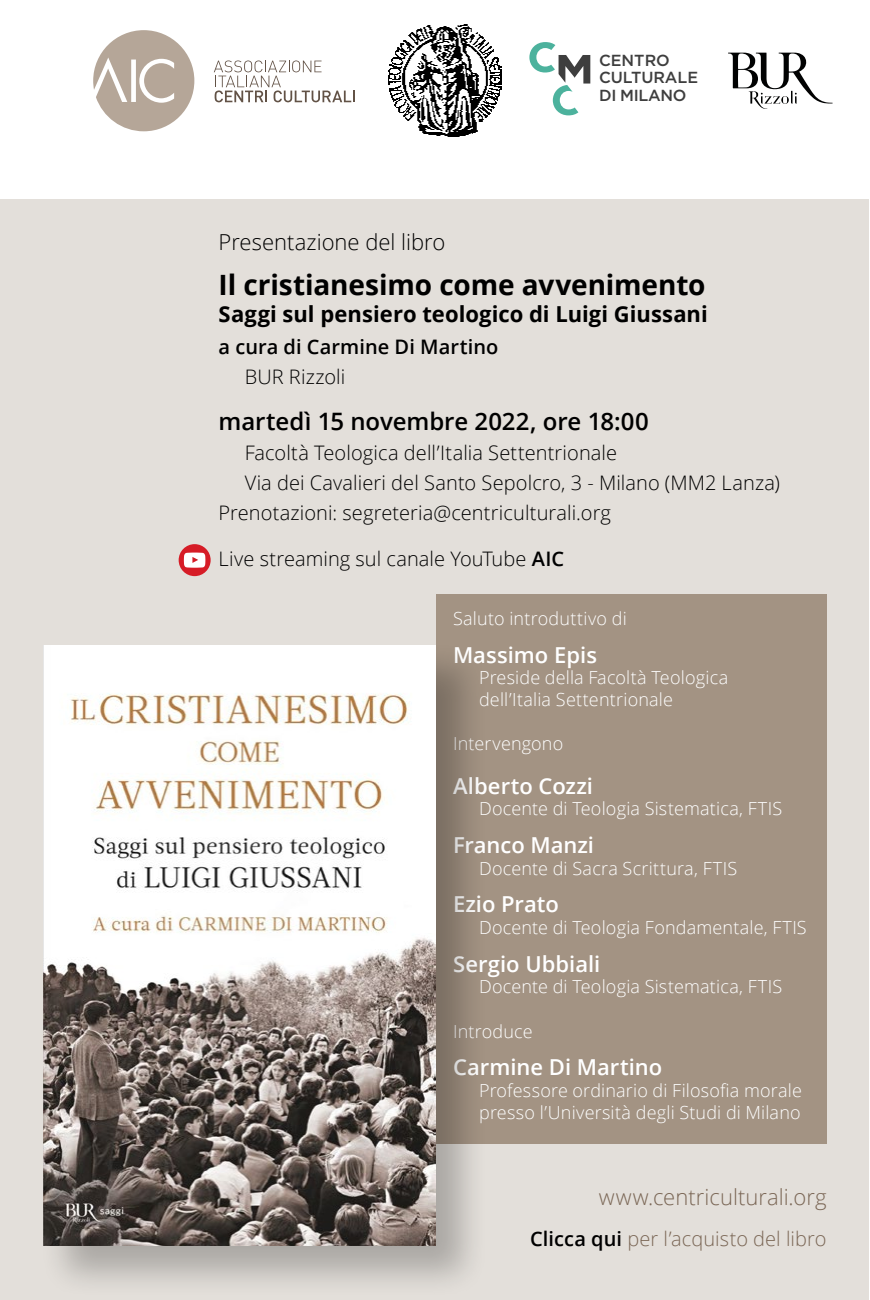
<style>
.page{position:relative;width:870px;height:1300px;background:#fff}
.page>*{position:absolute;margin:0;border:0;box-sizing:border-box;transform-origin:0 0}
.t1{font:700 28px "Open Sans";letter-spacing:-.005em;color:#000}
.t2{font:600 24px "Open Sans";letter-spacing:-.005em;color:#000}
.t3{font:600 22px "Open Sans";color:#fff}
.t4{font:700 22px "Open Sans";letter-spacing:.005em;color:#000}
.t5{font:300 22px "Open Sans";color:#7b6756}
.t6{font:300 22px "Open Sans";color:#000}
.t7{font:300 20px "Open Sans";letter-spacing:.005em;color:#000}
.t8{font:300 20px "Open Sans";letter-spacing:.005em;color:#7b6756}
.t9{font:600 20px "Open Sans";letter-spacing:.005em;color:#000}
.t10{font:300 18px/21.6px "Open Sans";letter-spacing:.01em;color:#fff}
.t11{font:500 16px/17px "Gotham";letter-spacing:-.005em;color:#3e3e3e}
.s1{font-weight:600}
.s2{font-weight:600;color:#000}
</style>
<div class="page">
<div style="left:0;top:200px;width:868px;height:1100px;background:#e3dfda"></div>
<div style="left:436px;top:594px;width:390px;height:550px;background:#a39383"></div>
<div style="left:179px;top:544px;width:32px;height:32px;background:#d61c26;border-radius:50%"></div>
<svg style="left:184px;top:553px;width:21px;height:15px"></svg>
<div style="left:39px;top:642px;width:450px;height:658px;background:#000;opacity:.25"></div>
<img style="left:43px;top:646px;width:392px;height:600px">
<svg style="left:728px;top:53px;width:105px;height:56px"></svg>
<svg style="left:529px;top:42px;width:61px;height:73px"></svg>
<svg style="left:93px;top:30px;width:101px;height:101px"></svg>
<svg style="left:214px;top:60px;width:141px;height:42px"></svg>
<img style="left:388px;top:24px;width:113px;height:112px">
<p class="t11" style="left:599px;top:52px;width:101px">CENTRO<br>CULTURALE<br>DI MILANO</p>
<p class="t6" style="left:219px;top:227px;width:228px">Presentazione del libro</p>
<h1 class="t1" style="left:219px;top:265px;width:488px">Il cristianesimo come avvenimento</h1>
<p class="t4" style="left:219px;top:298px;width:491px">Saggi sul pensiero teologico di Luigi Giussani</p>
<p class="t9" style="left:219px;top:333px;width:281px">a cura di Carmine Di Martino</p>
<p class="t7" style="left:245px;top:363px;width:102px">BUR Rizzoli</p>
<h2 class="t2" style="left:219px;top:404px;width:432px">martedì 15 novembre 2022, ore 18:00</h2>
<p class="t7" style="left:245px;top:439px;width:374px">Facoltà Teologica dell’Italia Settentrionale</p>
<p class="t7" style="left:245px;top:469px;width:537px">Via dei Cavalieri del Santo Sepolcro, 3 - Milano (MM2 Lanza)</p>
<p class="t7" style="left:219px;top:499px;width:394px">Prenotazioni: segreteria@centriculturali.org</p>
<p class="t7" style="left:219px;top:545px;width:347px">Live streaming sul canale YouTube <span class="s1">AIC</span></p>
<p class="t10" style="left:453px;top:607px;width:175px">Saluto introduttivo di</p>
<p class="t3" style="left:453px;top:640px;width:146px">Massimo Epis</p>
<p class="t10" style="left:479px;top:667px;width:251px">Preside della Facoltà Teologica dell’Italia Settentrionale</p>
<p class="t10" style="left:453px;top:733px;width:112px">Intervengono</p>
<p class="t3" style="left:453px;top:771px;width:142px">Alberto Cozzi</p>
<p class="t10" style="left:479px;top:798px;width:305px">Docente di Teologia Sistematica, FTIS</p>
<p class="t3" style="left:453px;top:830px;width:143px">Franco Manzi</p>
<p class="t10" style="left:479px;top:857px;width:260px">Docente di Sacra Scrittura, FTIS</p>
<p class="t3" style="left:453px;top:889px;width:107px">Ezio Prato</p>
<p class="t10" style="left:479px;top:916px;width:329px">Docente di Teologia Fondamentale, FTIS</p>
<p class="t3" style="left:453px;top:949px;width:149px">Sergio Ubbiali</p>
<p class="t10" style="left:479px;top:976px;width:305px">Docente di Teologia Sistematica, FTIS</p>
<p class="t10" style="left:453px;top:1020px;width:81px">Introduce</p>
<p class="t3" style="left:453px;top:1052px;width:211px">Carmine Di Martino</p>
<p class="t10" style="left:479px;top:1079px;width:324px">Professore ordinario di Filosofia morale presso l’Università degli Studi di Milano</p>
<p class="t5" style="left:599px;top:1182px;width:229px">www.centriculturali.org</p>
<p class="t8" style="left:530px;top:1225px;width:298px"><span class="s2">Clicca qui</span> per l’acquisto del libro</p>
</div>
